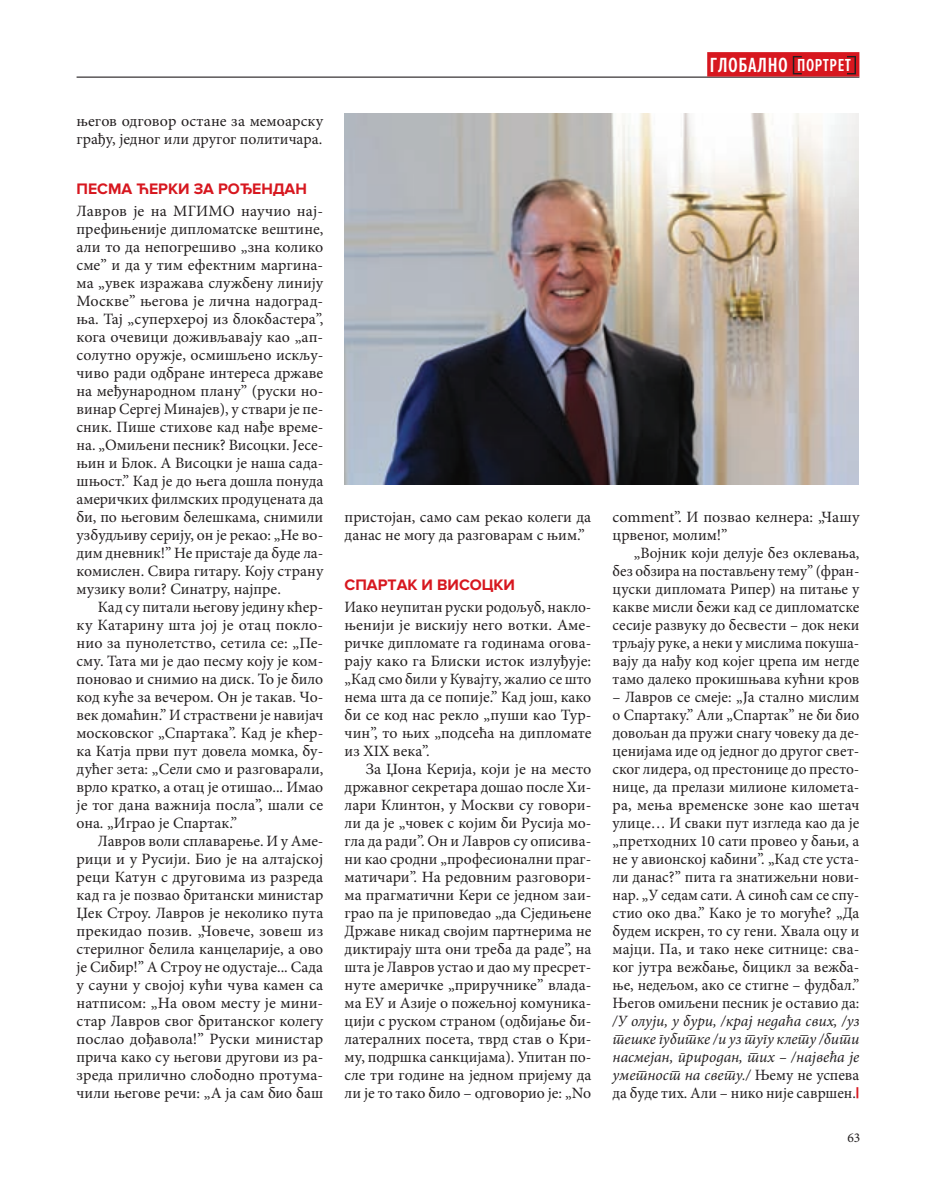
<style>
.page{position:relative;width:936px;height:1191px;background:#fff}
.page>*{position:absolute;margin:0;border:0;box-sizing:border-box;transform-origin:0 0}
.RubrikaDesno{font:600 21.3px "Proxima Nova Ex Cn";letter-spacing:.03em;color:#fff}
.Body{font:15.75px/18px "Minion Pro";color:#231f20;text-align:justify}
.BodyPrviPasus{font:15.75px/18px "Minion Pro";color:#231f20;text-align:justify}
.MedjunaslovCrveni{font:700 15.75px "Proxima Nova";color:#d7171f}
.t1{font:13.5px "Minion Pro";color:#231f20}
.s1{font-size:18px}
.s2{font-style:italic}
.s3{font-family:"Proxima Nova";font-weight:900;color:#d7171f}
</style>
<div class="page">
<img style="left:344px;top:114px;width:514px;height:371px">
<hr style="left:77px;top:77px;width:782px;height:1px;background:#231f20">
<div style="left:707px;top:52px;width:152px;height:25px;background:#d7171f"></div>
<svg style="left:792px;top:56px;width:9px;height:18px"></svg>
<svg style="left:847px;top:56px;width:8px;height:18px"></svg>
<p class="Body" style="left:77px;top:112px;width:248px">његов одговор остане за мемоарску грађу, једног или другог политичара.</p>
<p class="MedjunaslovCrveni" style="left:77px;top:179px;width:232px">ПЕСМА ЋЕРКИ ЗА РОЂЕНДАН</p>
<p class="BodyPrviPasus" style="left:77px;top:202px;width:248px">Лавров је на МГИМО научио нај&shy;префињеније дипломатске вештине, али то да непогрешиво „зна колико сме” и да у тим ефектним маргина&shy;ма „увек изражава службену линију Москве” његова је лична надоград&shy;ња. Тај „суперхерој из блокбастера”, кога очевици доживљавају као „ап&shy;солутно оружје, осмишљено искљу&shy;чиво ради одбране интереса државе на међународном плану” (руски но&shy;винар Сергеј Минајев), у ствари је пе&shy;сник. Пише стихове кад нађе време&shy;на. „Омиљени песник? Висоцки. Јесе&shy;њин и Блок. А Висоцки је наша сада&shy;шњост.” Кад је до њега дошла понуда америчких филмских продуцената да би, по његовим белешкама, снимили узбудљиву серију, он је рекао: „Не во&shy;дим дневник!” Не пристаје да буде ла&shy;комислен. Свира гитару. Коју страну музику воли? Синатру, најпре.</p>
<p class="Body" style="left:77px;top:598px;width:248px;text-indent:21px">Кад су питали његову једину кћер&shy;ку Катарину шта јој је отац покло&shy;нио за пунолетство, сетила се: „Пе&shy;сму. Тата ми је дао песму коју је ком&shy;поновао и снимио на диск. То је било код куће за вечером. Он је такав. Чо&shy;век домаћин.” И страствени је навијач московског „Спартака”. Кад је кћер&shy;ка Катја први пут довела момка, бу&shy;дућег зета: „Сели смо и разговарали, врло кратко, а отац је отишао... Имао је тог дана важнија посла”, шали се она. „Играо је Спартак.”</p>
<p class="Body" style="left:77px;top:832px;width:248px;text-indent:21px">Лавров воли сплаварење. И у Аме&shy;рици и у Русији. Био је на алтајској реци Катун с друговима из разреда кад га је позвао британски министар Џек Строу. Лавров је неколико пута прекидао позив. „Човече, зовеш из стерилног белила канцеларије, а ово је Сибир!” А Строу не одустаје... Сада у сауни у својој кући чува камен са натписом: „На овом месту је мини&shy;стар Лавров свог британског колегу послао дођавола!” Руски министар прича како су његови другови из ра&shy;зреда прилично слободно протума&shy;чили његове речи: „А ја сам био баш</p>
<p class="RubrikaDesno" style="left:710px;top:53px;width:143px">ГЛОБАЛНО <span class="s1">ПОРТРЕТ</span></p>
<p class="Body" style="left:344px;top:508px;width:248px">пристојан, само сам рекао колеги да данас не могу да разговарам с њим.”</p>
<p class="MedjunaslovCrveni" style="left:344px;top:575px;width:172px">СПАРТАК И ВИСОЦКИ</p>
<p class="BodyPrviPasus" style="left:344px;top:598px;width:248px">Иако неупитан руски родољуб, накло&shy;њенији је вискију него вотки. Аме&shy;ричке дипломате га годинама огова&shy;рају како га Блиски исток излуђује: „Кад смо били у Кувајту, жалио се што нема шта да се попије.” Кад још, како би се код нас рекло „пуши као Тур&shy;чин”, то њих „подсећа на дипломате из XIX века”.</p>
<p class="Body" style="left:344px;top:760px;width:248px;text-indent:21px">За Џона Керија, који је на место државног секретара дошао после Хи&shy;лари Клинтон, у Москви су говори&shy;ли да је „човек с којим би Русија мо&shy;гла да ради”. Он и Лавров су описива&shy;ни као сродни „професионални праг&shy;матичари”. На редовним разговори&shy;ма прагматични Кери се једном заи&shy;грао па је приповедао „да Сједињене Државе никад својим партнерима не диктирају шта они треба да раде”, на шта је Лавров устао и дао му пресрет&shy;нуте америчке „приручнике” влада&shy;ма ЕУ и Азије о пожељној комуника&shy;цији с руском страном (одбијање би&shy;латералних посета, тврд став о Кри&shy;му, подршка санкцијама). Упитан по&shy;сле три године на једном пријему да ли је то тако било – одговорио је: „No</p>
<p class="Body" style="left:612px;top:508px;width:248px">comment”. И позвао келнера: „Чашу црвеног, молим!”</p>
<p class="Body" style="left:612px;top:544px;width:248px;text-indent:21px">„Војник који делује без оклевања, без обзира на постављену тему” (фран&shy;цуски дипломата Рипер) на питање у какве мисли бежи кад се дипломатске сесије развуку до бесвести – док неки трљају руке, а неки у мислима покуша&shy;вају да нађу код којег црепа им негде тамо далеко прокишњава кућни кров</p>
<p class="Body" style="left:612px;top:688px;width:248px">– Лавров се смеје: „Ја стално мислим о Спартаку.” Али „Спартак” не би био довољан да пружи снагу човеку да де&shy;ценијама иде од једног до другог свет&shy;ског лидера, од престонице до престо&shy;нице, да прелази милионе километа&shy;ра, мења временске зоне као шетач улице… И сваки пут изгледа као да је „претходних 10 сати провео у бањи, а не у авионској кабини”. „Кад сте уста&shy;ли данас?” пита га знатижељни нови&shy;нар. „У седам сати. А синоћ сам се спу&shy;стио око два.” Како је то могуће? „Да будем искрен, то су гени. Хвала оцу и мајци. Па, и тако неке ситнице: сва&shy;ког јутра вежбање, бицикл за вежба&shy;ње, недељом, ако се стигне – фудбал.” Његов омиљени песник је оставио да: <span class="s2">/У олуји, у бури, /крај недаћа свих, /уз тешке губитке /и уз тугу клету /бити насмејан, природан, тих – /највећа је уметност на свету./</span> Њему не успева да буде тих. Али – нико није савршен.<span class="s3">|</span></p>
<p class="t1" style="left:847px;top:1128px;width:14px">63</p>
</div>
